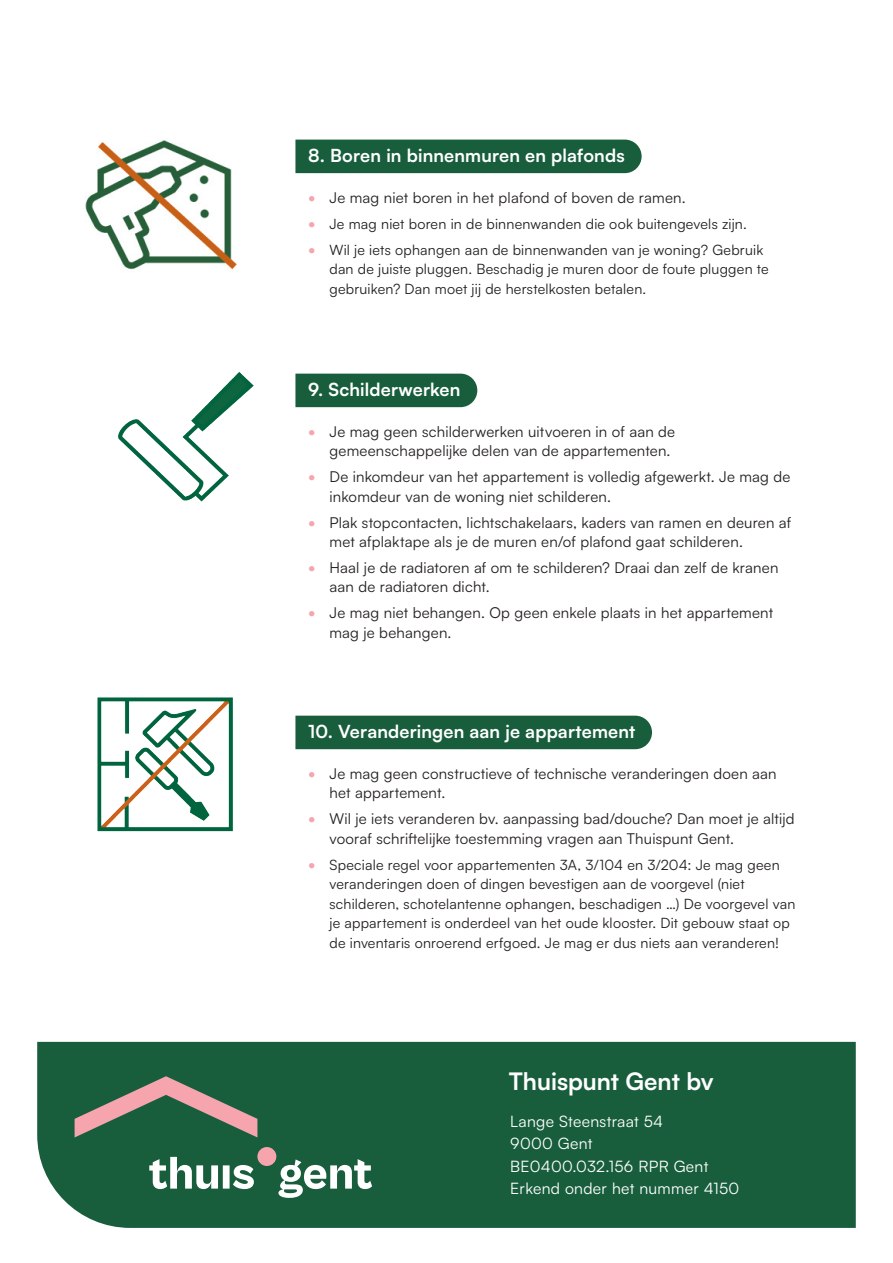
<style>
.page{position:relative;width:893px;height:1263px;background:#fff}
.page>*{position:absolute;margin:0;border:0;box-sizing:border-box;transform-origin:0 0}
.t1{font:700 24px "Satoshi";color:#fff}
.Titel_met_arcering{font:700 18px "Satoshi";letter-spacing:.01em;color:#fff}
.t2{font:15.75px "Satoshi";letter-spacing:.02em;color:#fff}
.t3{font:15px/19.5px "Satoshi";letter-spacing:.015em;color:#231f20}
.t4{font:14.25px/19.5px "Satoshi";letter-spacing:.015em;color:#231f20}
.s1{font-weight:900;font-size:15.75px;color:#f6a5af}
</style>
<div class="page">
<div style="left:37px;top:1042px;width:819px;height:186px;background:#185e3c"></div>
<div style="left:257px;top:1147px;width:19px;height:19px;background:#f6a5af;border-radius:50%"></div>
<svg style="left:75px;top:1041px;width:182px;height:182px;background:#3b6e52"></svg>
<svg style="left:278px;top:1159px;width:94px;height:39px"></svg>
<img style="left:118px;top:372px;width:136px;height:130px">
<div style="left:295px;top:374px;width:182px;height:33px;background:#185e3c"></div>
<div style="left:295px;top:716px;width:357px;height:33px;background:#185e3c"></div>
<img style="left:97px;top:697px;width:136px;height:135px">
<div style="left:295px;top:140px;width:347px;height:33px;background:#185e3c"></div>
<img style="left:85px;top:140px;width:152px;height:130px">
<p class="Titel_met_arcering" style="left:308px;top:142px;width:318px">8. Boren in binnenmuren en plafonds</p>
<p class="t3" style="left:308px;top:187px;width:379px"><span class="s1">•</span> Je mag niet boren in het plafond of boven de ramen.</p>
<p class="t4" style="left:308px;top:213px;width:440px"><span class="s1">•</span> Je mag niet boren in de binnenwanden die ook buitengevels zijn.</p>
<p class="t4" style="left:329px;top:239px;width:441px;text-indent:-21px"><span class="s1">•</span> Wil je iets ophangen aan de binnenwanden van je woning? Gebruik dan de juiste pluggen. Beschadig je muren door de foute pluggen te gebruiken? Dan moet jij de herstelkosten betalen.</p>
<p class="Titel_met_arcering" style="left:308px;top:376px;width:154px">9. Schilderwerken</p>
<p class="t3" style="left:329px;top:421px;width:347px;text-indent:-21px"><span class="s1">•</span> Je mag geen schilderwerken uitvoeren in of aan de gemeenschappelijke delen van de appartementen.</p>
<p class="t3" style="left:329px;top:466px;width:462px;text-indent:-21px"><span class="s1">•</span> De inkomdeur van het appartement is volledig afgewerkt. Je mag de inkomdeur van de woning niet schilderen.</p>
<p class="t3" style="left:329px;top:512px;width:463px;text-indent:-21px"><span class="s1">•</span> Plak stopcontacten, lichtschakelaars, kaders van ramen en deuren af met afplaktape als je de muren en/of plafond gaat schilderen.</p>
<p class="t3" style="left:329px;top:557px;width:450px;text-indent:-21px"><span class="s1">•</span> Haal je de radiatoren af om te schilderen? Draai dan zelf de kranen aan de radiatoren dicht.</p>
<p class="t3" style="left:329px;top:603px;width:445px;text-indent:-21px"><span class="s1">•</span> Je mag niet behangen. Op geen enkele plaats in het appartement mag je behangen.</p>
<p class="Titel_met_arcering" style="left:308px;top:718px;width:328px">10. Veranderingen aan je appartement</p>
<p class="t3" style="left:329px;top:763px;width:449px;text-indent:-21px"><span class="s1">•</span> Je mag geen constructieve of technische veranderingen doen aan het appartement.</p>
<p class="t3" style="left:329px;top:808px;width:467px;text-indent:-21px"><span class="s1">•</span> Wil je iets veranderen bv. aanpassing bad/douche? Dan moet je altijd vooraf schriftelijke toestemming vragen aan Thuispunt Gent.</p>
<p class="t4" style="left:329px;top:854px;width:467px;text-indent:-21px"><span class="s1">•</span> Speciale regel voor appartementen 3A, 3/104 en 3/204: Je mag geen veranderingen doen of dingen bevestigen aan de voorgevel (niet schilderen, schotelantenne ophangen, beschadigen …) De voorgevel van je appartement is onderdeel van het oude klooster. Dit gebouw staat op de inventaris onroerend erfgoed. Je mag er dus niets aan veranderen!</p>
<p class="t1" style="left:509px;top:1063px;width:206px">Thuispunt Gent bv</p>
<p class="t2" style="left:510px;top:1110px;width:154px">Lange Steenstraat 54</p>
<p class="t2" style="left:510px;top:1133px;width:84px">9000 Gent</p>
<p class="t2" style="left:510px;top:1155px;width:200px">BE0400.032.156 RPR Gent</p>
<p class="t2" style="left:510px;top:1178px;width:231px">Erkend onder het nummer 4150</p>
</div>
